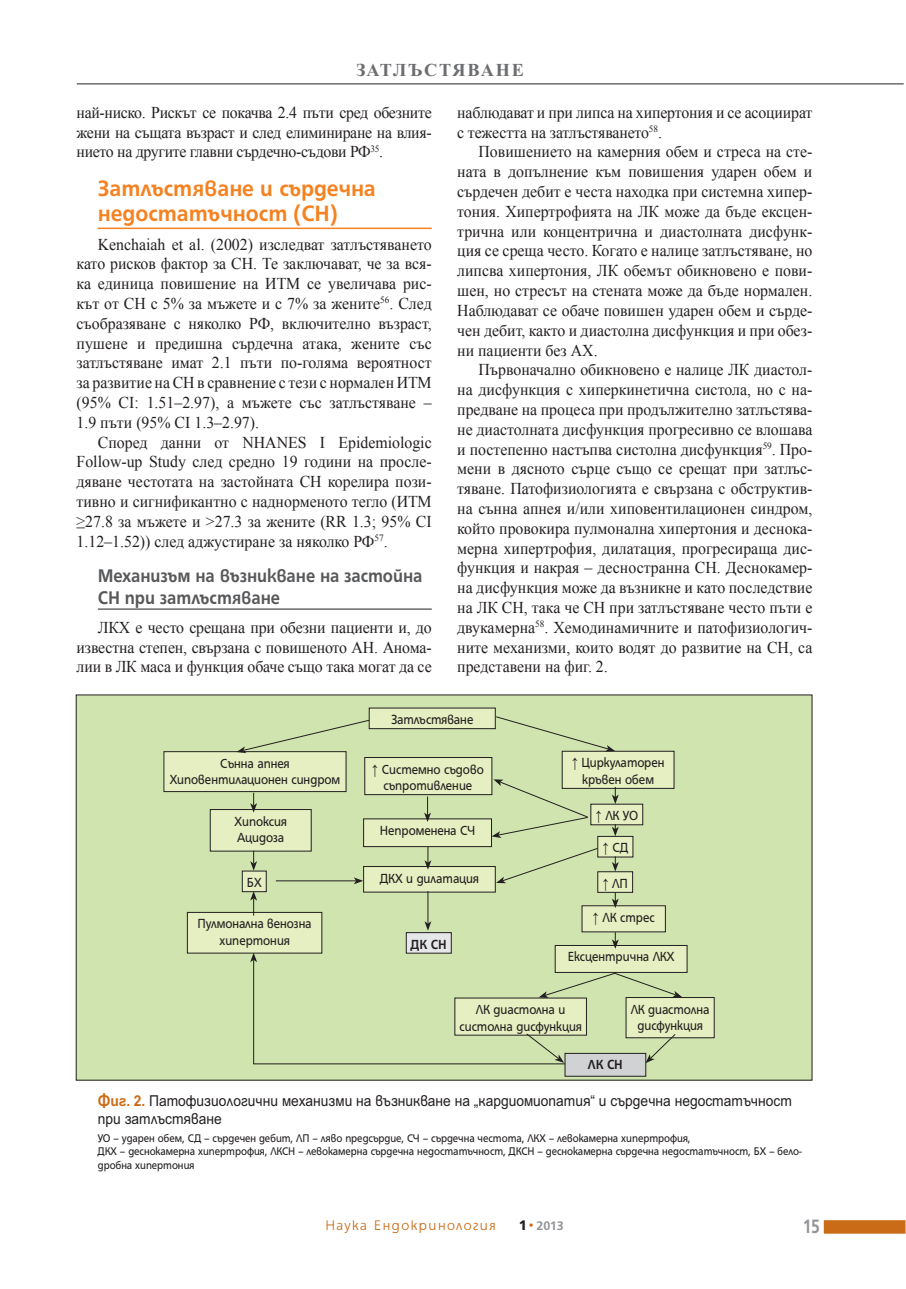
<style>
.page{position:relative;width:906px;height:1289px;background:#fff}
.page>*{position:absolute;margin:0;border:0;box-sizing:border-box;transform-origin:0 0}
.t1{font:700 24px/25.5px "HS Grotesk Bg";color:#f58220;scale:.96 1}
.t2{font:700 21px "HS Grotesk Bg";color:#939598;scale:.8 1}
.t3{font:700 19.8px/22.5px "HS Grotesk Bg";color:#57585a;scale:.91 1}
.t4{font:700 18px "SP Time";letter-spacing:.1em;color:#6c6d70}
.t5{font:16.5px/19.8px "Times New Roman";letter-spacing:-.01em;color:#231f20;text-align:justify;scale:.96 1}
.t6{font:15px/18px "SP Ariel";color:#231f20;scale:.92 1}
.t7{font:300 15px "HS Grotesk Bg";letter-spacing:.1em;color:#ca6c17}
.t8{font:14.25px/16.5px "HS Grotesk Bg";color:#231f20;text-align:center;scale:.9 1}
.t9{font:700 14.25px "HS Grotesk Bg";color:#231f20;scale:.9 1}
.t10{font:700 13.5px "HS Grotesk Bg";color:#939598}
.t11{font:12px/13.5px "HS Grotesk Bg";color:#231f20;scale:.9 1}
.s1{font-family:"Arial"}
.s2{font-weight:700;color:#ca6c17}
.s3{font-weight:900;font-size:15px;color:#fff}
.s4{font-weight:900;font-size:18px;color:#fff}
.s5{color:#fff}
</style>
<div class="page">
<div style="left:824px;top:1220px;width:81px;height:13px;background:#ca6c17"></div>
<hr style="left:77px;top:83px;width:826px;height:2px;background:#6c6d70">
<div style="left:76px;top:695px;width:736px;height:385px;background:#cfe4ae"></div>
<hr style="left:98px;top:227px;width:334px;height:2px;background:#f58220">
<hr style="left:98px;top:608px;width:334px;height:1px;background:#231f20">
<div style="left:369px;top:708px;width:126px;height:20px;background:#e6efc1"></div>
<div style="left:369px;top:707px;width:126px;height:22px;border:1px solid #231f20"></div>
<div style="left:164px;top:751px;width:182px;height:40px;background:#e6efc1"></div>
<div style="left:163px;top:751px;width:183px;height:41px;border:1px solid #231f20"></div>
<div style="left:187px;top:912px;width:135px;height:41px;background:#e6efc1"></div>
<div style="left:187px;top:912px;width:135px;height:41px;border:1px solid #231f20"></div>
<div style="left:365px;top:757px;width:127px;height:37px;background:#e6efc1"></div>
<div style="left:364px;top:757px;width:128px;height:38px;border:1px solid #231f20"></div>
<div style="left:363px;top:818px;width:128px;height:28px;background:#e6efc1"></div>
<div style="left:363px;top:818px;width:129px;height:29px;border:1px solid #231f20"></div>
<div style="left:363px;top:866px;width:132px;height:26px;background:#e6efc1"></div>
<div style="left:363px;top:866px;width:132px;height:26px;border:1px solid #231f20"></div>
<div style="left:565px;top:1053px;width:81px;height:23px;background:#d1d2d4"></div>
<div style="left:210px;top:809px;width:101px;height:42px;background:#e6efc1"></div>
<div style="left:210px;top:809px;width:101px;height:42px;border:1px solid #231f20"></div>
<div style="left:242px;top:871px;width:24px;height:20px;background:#e6efc1"></div>
<div style="left:242px;top:870px;width:25px;height:22px;border:1px solid #231f20"></div>
<div style="left:626px;top:997px;width:88px;height:40px;background:#e6efc1"></div>
<div style="left:625px;top:997px;width:89px;height:41px;border:1px solid #231f20"></div>
<div style="left:562px;top:751px;width:112px;height:37px;background:#e6efc1"></div>
<div style="left:562px;top:751px;width:112px;height:37px;border:1px solid #231f20"></div>
<div style="left:591px;top:804px;width:52px;height:20px;background:#e6efc1"></div>
<div style="left:590px;top:803px;width:53px;height:22px;border:1px solid #231f20"></div>
<div style="left:598px;top:836px;width:35px;height:21px;background:#e6efc1"></div>
<div style="left:597px;top:836px;width:36px;height:21px;border:1px solid #231f20"></div>
<div style="left:598px;top:871px;width:34px;height:21px;background:#e6efc1"></div>
<div style="left:597px;top:871px;width:36px;height:21px;border:1px solid #231f20"></div>
<div style="left:582px;top:905px;width:83px;height:26px;background:#e6efc1"></div>
<div style="left:581px;top:905px;width:85px;height:27px;border:1px solid #231f20"></div>
<svg style="left:250px;top:792px;width:7px;height:20px"></svg>
<svg style="left:424px;top:796px;width:7px;height:26px"></svg>
<svg style="left:612px;top:787px;width:7px;height:17px"></svg>
<svg style="left:612px;top:824px;width:7px;height:12px"></svg>
<svg style="left:612px;top:856px;width:7px;height:15px"></svg>
<svg style="left:612px;top:892px;width:7px;height:16px"></svg>
<svg style="left:424px;top:847px;width:7px;height:22px"></svg>
<hr style="left:427px;top:891px;width:1px;height:32px;background:#231f20">
<svg style="left:250px;top:850px;width:7px;height:20px"></svg>
<svg style="left:250px;top:891px;width:7px;height:24px"></svg>
<hr style="left:276px;top:880px;width:80px;height:1px;background:#231f20">
<svg style="left:354px;top:877px;width:9px;height:7px"></svg>
<svg style="left:236px;top:719px;width:134px;height:34px"></svg>
<svg style="left:495px;top:715px;width:120px;height:36px"></svg>
<svg style="left:496px;top:847px;width:102px;height:36px"></svg>
<svg style="left:491px;top:779px;width:97px;height:59px"></svg>
<svg style="left:250px;top:921px;width:432px;height:143px"></svg>
<p class="t4" style="left:356px;top:63px;width:169px">ЗАТЛЪСТЯВАНЕ</p>
<p class="t5" style="left:77px;top:102px;width:371px">най-ниско. Рискът се покачва 2.4 пъти сред обезните жени на същата възраст и след елиминиране на влия&shy;нието на другите главни сърдечно-съдови РФ<sup>35</sup>.</p>
<h1 class="t1" style="left:98px;top:177px;width:291px">Затлъстяване и сърдечна недостатъчност (СН)</h1>
<p class="t5" style="left:77px;top:234px;width:371px;text-indent:21px">Kenchaiah et al. (2002) изследват затлъстяването като рисков фактор за СН. Те заключават, че за вся&shy;ка единица повишение на ИТМ се увеличава рис&shy;кът от СН с 5% за мъжете и с 7% за жените<sup>56</sup>. След съобразяване с няколко РФ, включително възраст, пушене и предишна сърдечна атака, жените със затлъстяване имат 2.1 пъти по-голяма вероятност за развитие на СН в сравнение с тези с нормален ИТМ (95% CI: 1.51–2.97), а мъжете със затлъстяване – 1.9 пъти (95% CI 1.3–2.97).</p>
<p class="t5" style="left:77px;top:432px;width:371px;text-indent:21px">Според данни от NHANES I Epidemiologic Follow-up Study след средно 19 години на просле&shy;дяване честотата на застойната СН корелира пози&shy;тивно и сигнификантно с наднорменото тегло (ИТМ ≥27.8 за мъжете и &gt;27.3 за жените (RR 1.3; 95% CI 1.12–1.52)) след аджустиране за няколко РФ<sup>57</sup>.</p>
<p class="t3" style="left:98px;top:565px;width:358px">Механизъм на възникване на застойна<br>СН при затлъстяване</p>
<p class="t5" style="left:77px;top:617px;width:371px;text-indent:21px">ЛКХ е често срещана при обезни пациенти и, до известна степен, свързана с повишеното АН. Анома&shy;лии в ЛК маса и функция обаче също така могат да се</p>
<p class="t5" style="left:457px;top:102px;width:371px">наблюдават и при липса на хипертония и се асоциират с тежестта на затлъстяването<sup>58</sup>.</p>
<p class="t5" style="left:457px;top:142px;width:371px;text-indent:21px">Повишението на камерния обем и стреса на сте&shy;ната в допълнение към повишения ударен обем и сърдечен дебит е честа находка при системна хипер&shy;тония. Хипертрофията на ЛК може да бъде ексцен&shy;трична или концентрична и диастолната дисфунк&shy;ция се среща често. Когато е налице затлъстяване, но липсва хипертония, ЛК обемът обикновено е пови&shy;шен, но стресът на стената може да бъде нормален.<br>Наблюдават се обаче повишен ударен обем и сърде&shy;чен дебит, както и диастолна дисфункция и при обез&shy;ни пациенти без АХ.</p>
<p class="t5" style="left:457px;top:360px;width:371px;text-indent:21px">Първоначално обикновено е налице ЛК диастол&shy;на дисфункция с хиперкинетична систола, но с на&shy;предване на процеса при продължително затлъстява&shy;не диастолната дисфункция прогресивно се влошава и постепенно настъпва систолна дисфункция<sup>59</sup>. Про&shy;мени в дясното сърце също се срещат при затлъс&shy;тяване. Патофизиологията е свързана с обструктив&shy;на сънна апнея и/или хиповентилационен синдром, който провокира пулмонална хипертония и деснока&shy;мерна хипертрофия, дилатация, прогресираща дис&shy;функция и накрая – десностранна СН. Деснокамер&shy;на дисфункция може да възникне и като последствие на ЛК СН, така че СН при затлъстяване често пъти е двукамерна<sup>58</sup>. Хемодинамичните и патофизиологич&shy;ните механизми, които водят до развитие на СН, са представени на фиг. 2.</p>
<p class="t8" style="left:170px;top:756px;width:191px">Сънна апнея<br>Хиповентилационен синдром</p>
<p class="t8" style="left:235px;top:813px;width:59px;text-align:left">Хипоксия<br>Ацидоза</p>
<p class="t8" style="left:247px;top:875px;width:18px">БХ</p>
<p class="t8" style="left:197px;top:916px;width:128px">Пулмонална венозна хипертония</p>
<p class="t8" style="left:391px;top:712px;width:93px">Затлъстяване</p>
<p class="t8" style="left:372px;top:761px;width:126px"><span class="s1">↑</span> Системно съдово съпротивление</p>
<p class="t8" style="left:380px;top:823px;width:107px">Непроменена СЧ</p>
<p class="t8" style="left:380px;top:870px;width:111px">ДКХ и дилатация</p>
<p class="t9" style="left:411px;top:938px;width:41px">ДК СН</p>
<p class="t8" style="left:571px;top:755px;width:105px"><span class="s1">↑</span> Циркулаторен кръвен обем</p>
<p class="t8" style="left:595px;top:808px;width:49px"><span class="s1">↑</span> ЛК УО</p>
<p class="t8" style="left:602px;top:840px;width:30px"><span class="s1">↑</span> СД</p>
<p class="t8" style="left:602px;top:876px;width:30px"><span class="s1">↑</span> ЛП</p>
<p class="t8" style="left:592px;top:910px;width:70px"><span class="s1">↑</span> ЛК стрес</p>
<p class="t8" style="left:568px;top:949px;width:120px">Ексцентрична ЛКХ</p>
<p class="t8" style="left:459px;top:1002px;width:137px">ЛК диастолна и систолна дисфункция</p>
<p class="t8" style="left:630px;top:1001px;width:89px">ЛК диастолна дисфункция</p>
<p class="t9" style="left:588px;top:1059px;width:40px">ЛК СН</p>
<p class="t6" style="left:98px;top:1092px;width:756px"><span class="s2">Фиг. 2.</span> Патофизиологични механизми на възникване на „кардиомиопатия“ и сърдечна недостатъчност при затлъстяване</p>
<p class="t11" style="left:98px;top:1131px;width:783px">УО – ударен обем, СД – сърдечен дебит, ЛП – ляво предсърдие, СЧ – сърдечна честота, ЛКХ – левокамерна хипертрофия,<br>ДКХ – деснокамерна хипертрофия, ЛКСН – левокамерна сърдечна недостатъчност, ДКСН – деснокамерна сърдечна недостатъчност, БХ – бело&shy;дробна хипертония</p>
<p class="t7" style="left:325px;top:1219px;width:171px">Наука Ендокринология</p>
<p class="t10" style="left:519px;top:1220px;width:46px"><span class="s3">1</span><span class="s4">•</span><span class="s5">2</span>013</p>
<p class="t2" style="left:803px;top:1218px;width:22px">15</p>
</div>
